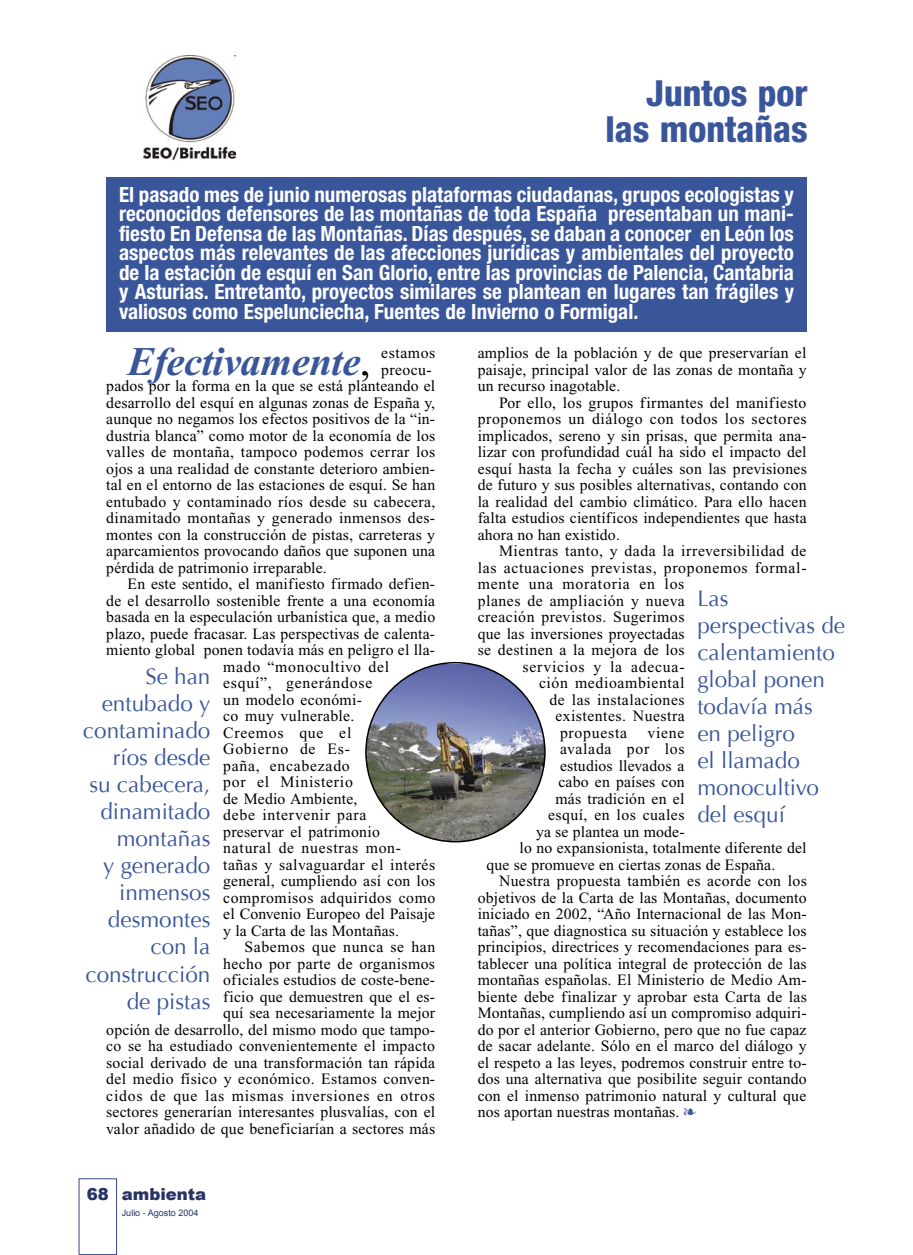
<style>
.page{position:relative;width:913px;height:1255px;background:#fff}
.page>*{position:absolute;margin:0;border:0;box-sizing:border-box;transform-origin:0 0}
.Texto_general-OK{font:italic 700 40.65px "Times New Roman";letter-spacing:-.01em;color:#3a569b}
.Titulares{font:800 condensed 36px/36px "Helvetica Neue";color:#3a569b;text-align:right}
.Sumarios{font:22.5px/27px "Optima";color:#3a569b}
.Ladillo{font:700 condensed 21px/19.5px "Helvetica Neue";color:#fff;text-align:justify}
.paginación_par{font:900 16.5px "Arial";color:#283366}
.Texto_general-OK-2{font:15.75px/16.5px "Times New Roman";letter-spacing:.01em;color:#000;text-align:justify}
.Texto_general-OK-3{font:15.75px "Times New Roman";letter-spacing:.045em;color:#000}
.Texto_general-OK-4{font:15.75px "Times New Roman";letter-spacing:.03em;color:#000}
.Texto_general-OK-5{font:15.75px "Times New Roman";letter-spacing:.04em;color:#000}
.Texto_general-OK-6{font:15.75px "Times New Roman";letter-spacing:.035em;color:#000}
.t1{font:9px "Arial";color:#283366}
.s1{font-weight:400;font-style:normal;color:#000}
.s2{color:#3a569b}
</style>
<div class="page">
<div style="left:79px;top:1178px;width:38px;height:76px;border:1px solid #36478b"></div>
<img style="left:366px;top:664px;width:179px;height:177px;border-radius:50%">
<img style="left:143px;top:55px;width:92px;height:106px">
<div style="left:106px;top:177px;width:701px;height:155px;background:#3a569b"></div>
<p class="Titulares" style="left:606px;top:74px;width:204px">Juntos por las montañas</p>
<p class="Ladillo" style="left:119px;top:184px;width:676px">El pasado mes de junio numerosas plataformas ciudadanas, grupos ecologistas y reconocidos defensores de las montañas de toda España presentaban un mani&shy;fiesto En Defensa de las Montañas. Días después, se daban a conocer en León los aspectos más relevantes de las afecciones jurídicas y ambientales del proyecto de la estación de esquí en San Glorio, entre las provincias de Palencia, Cantabria y Asturias. Entretanto, proyectos similares se plantean en lugares tan frágiles y valiosos como Espelunciecha, Fuentes de Invierno o Formigal.</p>
<p class="Texto_general-OK" style="left:128px;top:339px;width:244px">Efectivamente<span class="s1">,</span></p>
<p class="Texto_general-OK-6" style="left:381px;top:344px;width:55px">estamos</p>
<p class="Texto_general-OK-2" style="left:381px;top:361px;width:52px">preocu-</p>
<p class="Texto_general-OK-2" style="left:106px;top:377px;width:330px">pados por la forma en la que se está planteando el</p>
<p class="Texto_general-OK-2" style="left:106px;top:394px;width:330px">desarrollo del esquí en algunas zonas de España y,</p>
<p class="Texto_general-OK-2" style="left:106px;top:410px;width:330px">aunque no negamos los efectos positivos de la “in-</p>
<p class="Texto_general-OK-2" style="left:106px;top:427px;width:330px">dustria blanca” como motor de la economía de los</p>
<p class="Texto_general-OK-2" style="left:106px;top:443px;width:330px">valles de montaña, tampoco podemos cerrar los</p>
<p class="Texto_general-OK-2" style="left:106px;top:460px;width:330px">ojos a una realidad de constante deterioro ambien-</p>
<p class="Texto_general-OK-2" style="left:106px;top:476px;width:330px">tal en el entorno de las estaciones de esquí. Se han</p>
<p class="Texto_general-OK-2" style="left:106px;top:493px;width:331px">entubado y contaminado ríos desde su cabecera,</p>
<p class="Texto_general-OK-2" style="left:106px;top:509px;width:330px">dinamitado montañas y generado inmensos des-</p>
<p class="Texto_general-OK-2" style="left:106px;top:526px;width:330px">montes con la construcción de pistas, carreteras y</p>
<p class="Texto_general-OK-2" style="left:106px;top:542px;width:330px">aparcamientos provocando daños que suponen una</p>
<p class="Texto_general-OK-2" style="left:106px;top:559px;width:222px">pérdida de patrimonio irreparable.</p>
<p class="Texto_general-OK-2" style="left:128px;top:575px;width:309px">En este sentido, el manifiesto firmado defien-</p>
<p class="Texto_general-OK-2" style="left:106px;top:592px;width:330px">de el desarrollo sostenible frente a una economía</p>
<p class="Texto_general-OK-2" style="left:106px;top:608px;width:330px">basada en la especulación urbanística que, a medio</p>
<p class="Texto_general-OK-2" style="left:106px;top:625px;width:330px">plazo, puede fracasar. Las perspectivas de calenta-</p>
<p class="Texto_general-OK-2" style="left:106px;top:641px;width:330px">miento global ponen todavía más en peligro el lla-</p>
<p class="Texto_general-OK-3" style="left:223px;top:657px;width:167px">mado “monocultivo del</p>
<p class="Texto_general-OK-3" style="left:223px;top:674px;width:151px">esquí”, generándose</p>
<p class="Texto_general-OK-2" style="left:223px;top:691px;width:140px">un modelo económi-</p>
<p class="Texto_general-OK-2" style="left:223px;top:707px;width:133px">co muy vulnerable.</p>
<p class="Texto_general-OK-3" style="left:223px;top:723px;width:130px">Creemos que el</p>
<p class="Texto_general-OK-3" style="left:223px;top:740px;width:128px">Gobierno de Es-</p>
<p class="Texto_general-OK-3" style="left:223px;top:756px;width:128px">paña, encabezado</p>
<p class="Texto_general-OK-3" style="left:223px;top:773px;width:131px">por el Ministerio</p>
<p class="Texto_general-OK-2" style="left:223px;top:790px;width:136px">de Medio Ambiente,</p>
<p class="Texto_general-OK-3" style="left:223px;top:806px;width:145px">debe intervenir para</p>
<p class="Texto_general-OK-2" style="left:223px;top:823px;width:158px">preservar el patrimonio</p>
<p class="Texto_general-OK-3" style="left:223px;top:839px;width:179px">natural de nuestras mon-</p>
<p class="Texto_general-OK-4" style="left:223px;top:855px;width:213px">tañas y salvaguardar el interés</p>
<p class="Texto_general-OK-2" style="left:223px;top:872px;width:214px">general, cumpliendo así con los</p>
<p class="Texto_general-OK-6" style="left:223px;top:888px;width:214px">compromisos adquiridos como</p>
<p class="Texto_general-OK-2" style="left:223px;top:905px;width:213px">el Convenio Europeo del Paisaje</p>
<p class="Texto_general-OK-2" style="left:223px;top:922px;width:177px">y la Carta de las Montañas.</p>
<p class="Texto_general-OK-2" style="left:106px;top:938px;width:331px;text-align:right">Sabemos que nunca se han<br>hecho por parte de organismos<br>oficiales estudios de coste-bene-<br>ficio que demuestren que el es-<br>quí sea necesariamente la mejor<br>opción de desarrollo, del mismo modo que tampo&shy;co se ha estudiado convenientemente el impacto social derivado de una transformación tan rápida del medio físico y económico. Estamos conven&shy;cidos de que las mismas inversiones en otros sectores generarían interesantes plusvalías, con el valor añadido de que beneficiarían a sectores más</p>
<p class="Sumarios" style="left:83px;top:663px;width:129px;text-align:right">Se han entubado y contaminado ríos desde<br>su cabecera, dinamitado montañas<br>y generado inmensos desmontes con la construcción de pistas</p>
<p class="paginación_par" style="left:87px;top:1184px;width:24px">68</p>
<p class="paginación_par" style="left:122px;top:1184px;width:86px">ambienta</p>
<p class="t1" style="left:122px;top:1208px;width:78px">Julio - Agosto 2004</p>
<p class="Texto_general-OK-2" style="left:478px;top:344px;width:330px">amplios de la población y de que preservarían el paisaje, principal valor de las zonas de montaña y un recurso inagotable.</p>
<p class="Texto_general-OK-2" style="left:478px;top:394px;width:331px;text-indent:21px">Por ello, los grupos firmantes del manifiesto proponemos un diálogo con todos los sectores implicados, sereno y sin prisas, que permita ana&shy;lizar con profundidad cuál ha sido el impacto del esquí hasta la fecha y cuáles son las previsiones de futuro y sus posibles alternativas, contando con la realidad del cambio climático. Para ello hacen falta estudios científicos independientes que hasta ahora no han existido.</p>
<p class="Texto_general-OK-4" style="left:499px;top:542px;width:309px">Mientras tanto, y dada la irreversibilidad de</p>
<p class="Texto_general-OK-5" style="left:478px;top:558px;width:330px">las actuaciones previstas, proponemos formal-</p>
<p class="Texto_general-OK-3" style="left:478px;top:575px;width:208px">mente una moratoria en los</p>
<p class="Texto_general-OK-4" style="left:478px;top:591px;width:208px">planes de ampliación y nueva</p>
<p class="Texto_general-OK-4" style="left:478px;top:608px;width:208px">creación previstos. Sugerimos</p>
<p class="Texto_general-OK-2" style="left:478px;top:625px;width:208px">que las inversiones proyectadas</p>
<p class="Texto_general-OK-2" style="left:478px;top:641px;width:208px">se destinen a la mejora de los</p>
<p class="Texto_general-OK-3" style="left:522px;top:657px;width:164px">servicios y la adecua-</p>
<p class="Texto_general-OK-5" style="left:539px;top:674px;width:147px">ción medioambiental</p>
<p class="Texto_general-OK-4" style="left:549px;top:690px;width:137px">de las instalaciones</p>
<p class="Texto_general-OK-4" style="left:555px;top:707px;width:131px">existentes. Nuestra</p>
<p class="Texto_general-OK-3" style="left:560px;top:723px;width:69px">propuesta</p>
<p class="Texto_general-OK-2" style="left:647px;top:724px;width:39px">viene</p>
<p class="Texto_general-OK-3" style="left:560px;top:740px;width:126px">avalada por los</p>
<p class="Texto_general-OK-2" style="left:560px;top:757px;width:126px">estudios llevados a</p>
<p class="Texto_general-OK-2" style="left:558px;top:773px;width:128px">cabo en países con</p>
<p class="Texto_general-OK-2" style="left:555px;top:790px;width:131px">más tradición en el</p>
<p class="Texto_general-OK-4" style="left:548px;top:806px;width:138px">esquí, en los cuales</p>
<p class="Texto_general-OK-2" style="left:536px;top:823px;width:150px">ya se plantea un mode-</p>
<p class="Texto_general-OK-2" style="left:519px;top:839px;width:289px">lo no expansionista, totalmente diferente del</p>
<p class="Texto_general-OK-2" style="left:486px;top:856px;width:290px">que se promueve en ciertas zonas de España.</p>
<p class="Texto_general-OK-2" style="left:478px;top:872px;width:331px;text-indent:21px">Nuestra propuesta también es acorde con los objetivos de la Carta de las Montañas, documento iniciado en 2002, “Año Internacional de las Mon&shy;tañas”, que diagnostica su situación y establece los principios, directrices y recomendaciones para es&shy;tablecer una política integral de protección de las montañas españolas. El Ministerio de Medio Am&shy;biente debe finalizar y aprobar esta Carta de las Montañas, cumpliendo así un compromiso adquiri&shy;do por el anterior Gobierno, pero que no fue capaz de sacar adelante. Sólo en el marco del diálogo y el respeto a las leyes, podremos construir entre to&shy;dos una alternativa que posibilite seguir contando con el inmenso patrimonio natural y cultural que nos aportan nuestras montañas. <span class="s2">❧</span></p>
<p class="Sumarios" style="left:697px;top:584px;width:149px">Las perspectivas de calentamiento global ponen todavía más<br>en peligro<br>el llamado monocultivo del esquí</p>
</div>
